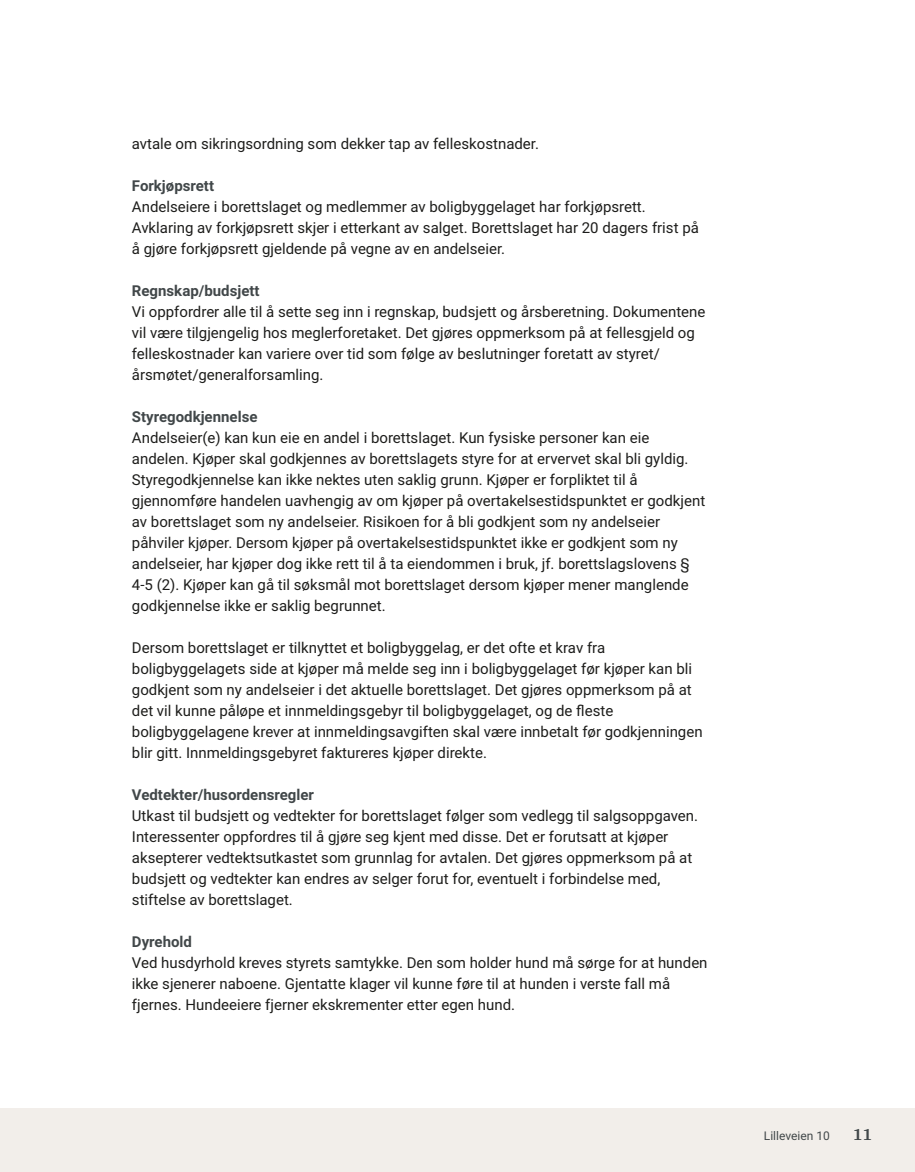
<style>
.page{position:relative;width:915px;height:1172px;background:#fff}
.page>*{position:absolute;margin:0;border:0;box-sizing:border-box;transform-origin:0 0}
.t1{font:700 18px "Arya";color:#414749}
.t2{font:15px/21px "Roboto Vitec";color:#1d1d1b}
.t3{font:700 15px "Roboto Vitec";color:#414749}
.t4{font:12px "Roboto Vitec";color:#414749}
</style>
<div class="page">
<div style="left:0;top:1108px;width:914px;height:64px;background:#f2eeea"></div>
<p class="t2" style="left:132px;top:132px;width:408px">avtale om sikringsordning som dekker tap av felleskostnader.</p>
<p class="t3" style="left:132px;top:175px;width:84px">Forkjøpsrett</p>
<p class="t2" style="left:132px;top:195px;width:568px">Andelseiere i borettslaget og medlemmer av boligbyggelaget har forkjøpsrett.<br>Avklaring av forkjøpsrett skjer i etterkant av salget. Borettslaget har 20 dagers frist på å gjøre forkjøpsrett gjeldende på vegne av en andelseier.</p>
<p class="t3" style="left:132px;top:280px;width:129px">Regnskap/budsjett</p>
<p class="t2" style="left:132px;top:300px;width:575px">Vi oppfordrer alle til å sette seg inn i regnskap, budsjett og årsberetning. Dokumentene vil være tilgjengelig hos meglerforetaket. Det gjøres oppmerksom på at fellesgjeld og felleskostnader kan variere over tid som følge av beslutninger foretatt av styret/ årsmøtet/generalforsamling.</p>
<p class="t3" style="left:132px;top:406px;width:127px">Styregodkjennelse</p>
<p class="t2" style="left:132px;top:426px;width:574px">Andelseier(e) kan kun eie en andel i borettslaget. Kun fysiske personer kan eie andelen. Kjøper skal godkjennes av borettslagets styre for at ervervet skal bli gyldig.<br>Styregodkjennelse kan ikke nektes uten saklig grunn. Kjøper er forpliktet til å gjennomføre handelen uavhengig av om kjøper på overtakelsestidspunktet er godkjent av borettslaget som ny andelseier. Risikoen for å bli godkjent som ny andelseier påhviler kjøper. Dersom kjøper på overtakelsestidspunktet ikke er godkjent som ny andelseier, har kjøper dog ikke rett til å ta eiendommen i bruk, jf. borettslagslovens § 4‑5 (2). Kjøper kan gå til søksmål mot borettslaget dersom kjøper mener manglende godkjennelse ikke er saklig begrunnet.</p>
<p class="t2" style="left:132px;top:636px;width:572px">Dersom borettslaget er tilknyttet et boligbyggelag, er det ofte et krav fra boligbyggelagets side at kjøper må melde seg inn i boligbyggelaget før kjøper kan bli godkjent som ny andelseier i det aktuelle borettslaget. Det gjøres oppmerksom på at det vil kunne påløpe et innmeldingsgebyr til boligbyggelaget, og de fleste boligbyggelagene krever at innmeldingsavgiften skal være innbetalt før godkjenningen blir gitt. Innmeldingsgebyret faktureres kjøper direkte.</p>
<p class="t3" style="left:132px;top:784px;width:184px">Vedtekter/husordensregler</p>
<p class="t2" style="left:132px;top:804px;width:567px">Utkast til budsjett og vedtekter for borettslaget følger som vedlegg til salgsoppgaven.<br>Interessenter oppfordres til å gjøre seg kjent med disse. Det er forutsatt at kjøper aksepterer vedtektsutkastet som grunnlag for avtalen. Det gjøres oppmerksom på at budsjett og vedtekter kan endres av selger forut for, eventuelt i forbindelse med, stiftelse av borettslaget.</p>
<p class="t3" style="left:132px;top:931px;width:62px">Dyrehold</p>
<p class="t2" style="left:132px;top:951px;width:577px">Ved husdyrhold kreves styrets samtykke. Den som holder hund må sørge for at hunden ikke sjenerer naboene. Gjentatte klager vil kunne føre til at hunden i verste fall må fjernes. Hundeeiere fjerner ekskrementer etter egen hund.</p>
<p class="t4" style="left:763px;top:1127px;width:67px">Lilleveien 10</p>
<p class="t1" style="left:852px;top:1123px;width:21px">11</p>
</div>
